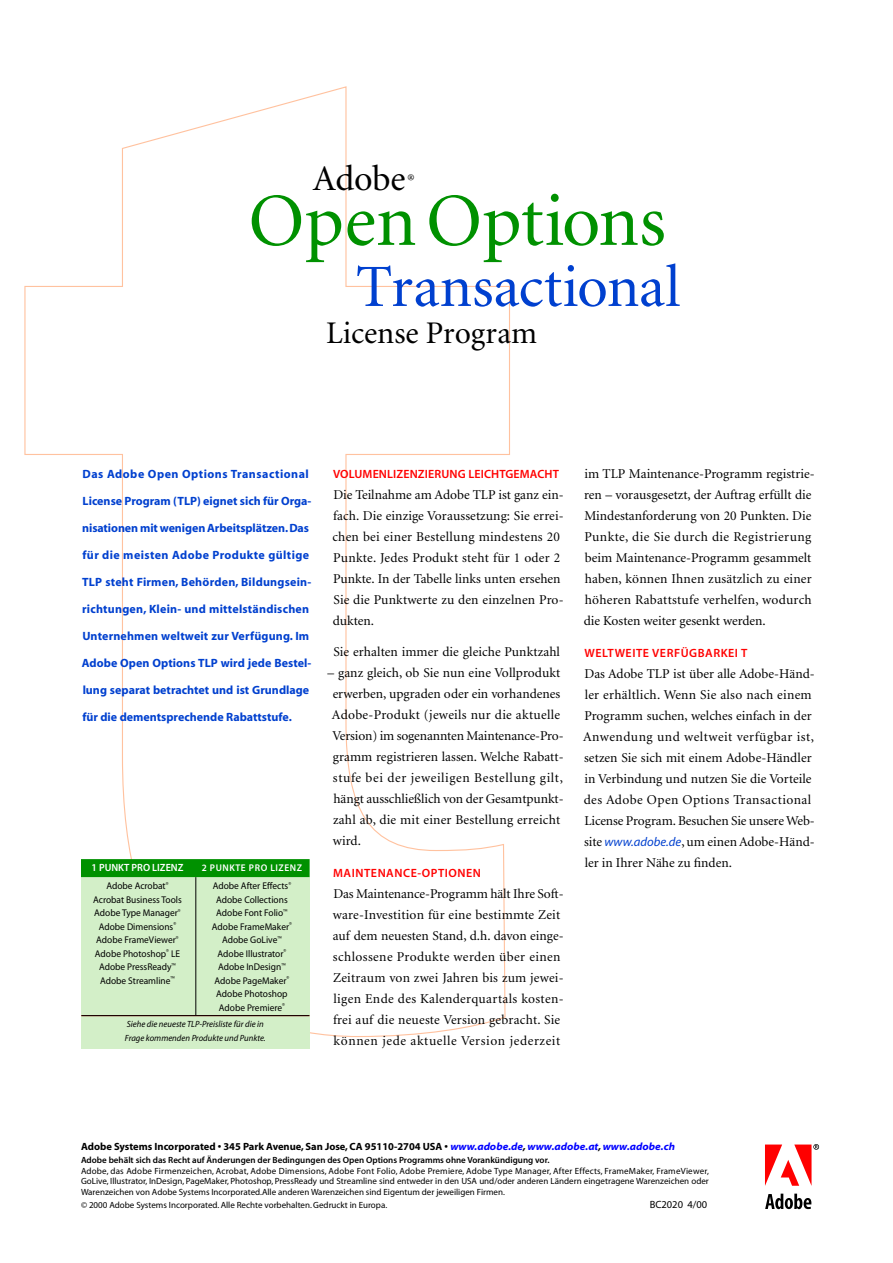
<style>
.page{position:relative;width:893px;height:1263px;background:#fff}
.page>*{position:absolute;margin:0;border:0;box-sizing:border-box;transform-origin:0 0}
.t1{font:75px "Adobe Corp ID Minion Rg";color:#009100}
.t2{font:64.5px "Adobe Corp ID Adobe";color:#f00}
.t3{font:60px "Adobe Corp ID Minion Rg";color:#0040cf}
.t4{font:36px "Adobe Corp ID Minion Rg";letter-spacing:-.015em;color:#000}
.t5{font:31.5px "Adobe Corp ID Minion Rg";color:#000}
.t6{font:13.5px/21px "Adobe Corp ID Minion Rg";letter-spacing:.005em;color:#000}
.t7{font:13.05px "Adobe Corp ID Minion Rg";color:#000}
.t8{font:12px "Adobe Corp ID Myriad Bd";letter-spacing:.005em;color:#0040cf}
.t9{font:12px "Adobe Corp ID Myriad Sb";letter-spacing:.045em;color:#f00}
.t10{font:12px "Adobe Corp ID Myriad Bd";letter-spacing:.035em;color:#0040cf}
.t11{font:12px "Adobe Corp ID Myriad Bd";letter-spacing:.04em;color:#0040cf}
.t12{font:12px "Adobe Corp ID Myriad Sb";letter-spacing:.01em;color:#f00}
.t13{font:10.5px "Adobe Corp ID Myriad Bd";color:#000}
.t14{font:10.5px "Adobe Corp ID Myriad Sb";color:#fff}
.t15{font:10.5px "Adobe Corp ID Myriad Rg";color:#000}
.t16{font:9.75px/13.5px "Adobe Corp ID Myriad Rg";color:#000}
.t17{font:9.75px "Adobe Corp ID Myriad Sb";letter-spacing:.06em;color:#fff}
.t18{font:9px/10.5px "Adobe Corp ID Myriad Rg";color:#000}
.t19{font:9px/13.8px "Adobe Corp ID Myriad Rg It";color:#000}
.s1{font-family:"Adobe Corp ID Myriad Rg It";font-size:12.75px;color:#0040cf}
.s2{font-family:"Adobe Corp ID Myriad Bd It";color:#00f}
.s3{font-family:"Adobe Corp ID Myriad Bd It"}
.s4{font-family:"Adobe Corp ID Myriad Sb"}
.s5{color:#000}
</style>
<div class="page">
<svg style="left:24px;top:86px;width:486px;height:952px"></svg>
<div style="left:81px;top:877px;width:229px;height:171px;background:#d3efc8"></div>
<hr style="left:196px;top:877px;width:1px;height:139px;background:#000">
<hr style="left:81px;top:1015px;width:228px;height:1px;background:#000">
<div style="left:81px;top:859px;width:229px;height:18px;background:#009100"></div>
<p class="t4" style="left:313px;top:157px;width:94px">Adobe</p>
<p class="t7" style="left:407px;top:171px;width:9px">®</p>
<p class="t1" style="left:248px;top:175px;width:419px">Open Options</p>
<p class="t3" style="left:356px;top:250px;width:326px">Transactional</p>
<p class="t5" style="left:326px;top:314px;width:212px">License Program</p>
<p class="t11" style="left:83px;top:467px;width:228px">Das Adobe Open Options Transactional</p>
<p class="t8" style="left:83px;top:494px;width:230px">License Program (TLP) eignet sich für Orga-</p>
<p class="t8" style="left:82px;top:521px;width:228px">nisationen mit wenigen Arbeitsplätzen. Das</p>
<p class="t10" style="left:82px;top:548px;width:228px">für die meisten Adobe Produkte gültige</p>
<p class="t8" style="left:82px;top:575px;width:231px">TLP steht Firmen, Behörden, Bildungsein-</p>
<p class="t8" style="left:82px;top:602px;width:229px">richtungen, Klein- und mittelständischen</p>
<p class="t8" style="left:82px;top:629px;width:228px">Unternehmen weltweit zur Verfügung. Im</p>
<p class="t8" style="left:82px;top:656px;width:231px">Adobe Open Options TLP wird jede Bestel-</p>
<p class="t8" style="left:83px;top:683px;width:228px">lung separat betrachtet und ist Grundlage</p>
<p class="t8" style="left:82px;top:710px;width:211px">für die dementsprechende Rabattstufe.</p>
<p class="t14" style="left:91px;top:861px;width:94px">1 PUNKT PRO LIZENZ</p>
<p class="t17" style="left:202px;top:862px;width:102px">2 PUNKTE PRO LIZENZ</p>
<p class="t16" style="left:106px;top:879px;width:64px">Adobe Acrobat<sup>®</sup></p>
<p class="t16" style="left:213px;top:879px;width:80px">Adobe After Effects<sup>®</sup></p>
<p class="t16" style="left:93px;top:892px;width:90px">Acrobat Business Tools</p>
<p class="t16" style="left:216px;top:892px;width:73px">Adobe Collections</p>
<p class="t16" style="left:94px;top:906px;width:88px">Adobe Type Manager<sup>®</sup></p>
<p class="t16" style="left:216px;top:906px;width:73px">Adobe Font Folio<sup>™</sup></p>
<p class="t16" style="left:99px;top:919px;width:79px">Adobe Dimensions<sup>®</sup></p>
<p class="t16" style="left:212px;top:919px;width:81px">Adobe FrameMaker<sup>®</sup></p>
<p class="t16" style="left:96px;top:933px;width:84px">Adobe FrameViewer<sup>®</sup></p>
<p class="t16" style="left:222px;top:933px;width:61px">Adobe GoLive<sup>™</sup></p>
<p class="t16" style="left:95px;top:946px;width:87px">Adobe Photoshop<sup>®</sup> LE</p>
<p class="t16" style="left:218px;top:946px;width:70px">Adobe Illustrator<sup>®</sup></p>
<p class="t16" style="left:99px;top:960px;width:78px">Adobe PressReady<sup>™</sup></p>
<p class="t16" style="left:218px;top:960px;width:69px">Adobe InDesign<sup>™</sup></p>
<p class="t16" style="left:100px;top:973px;width:76px">Adobe Streamline<sup>™</sup></p>
<p class="t16" style="left:215px;top:973px;width:76px">Adobe PageMaker<sup>®<br></sup>Adobe Photoshop<br>Adobe Premiere<sup>®</sup></p>
<p class="t19" style="left:125px;top:1017px;width:142px">Siehe die neueste TLP-Preisliste für die in<br>Frage kommenden Produkte und Punkte.</p>
<p class="t12" style="left:333px;top:466px;width:228px">VOLUMENLIZENZIERUNG LEICHTGEMACHT</p>
<p class="t6" style="left:332px;top:483px;width:233px">Die Teilnahme am Adobe TLP ist ganz ein&shy;fach. Die einzige Voraussetzung: Sie errei&shy;chen bei einer Bestellung mindestens 20<br>Punkte. Jedes Produkt steht für 1 oder 2<br>Punkte. In der Tabelle links unten ersehen Sie die Punktwerte zu den einzelnen Pro&shy;dukten.</p>
<p class="t6" style="left:333px;top:641px;width:228px">Sie erhalten immer die gleiche Punktzahl</p>
<p class="t6" style="left:332px;top:662px;width:233px;text-indent:-4px">– ganz gleich, ob Sie nun eine Vollprodukt erwerben, upgraden oder ein vorhandenes Adobe-Produkt (jeweils nur die aktuelle Version) im sogenannten Maintenance-Pro&shy;gramm registrieren lassen. Welche Rabatt&shy;stufe bei der jeweiligen Bestellung gilt, hängt ausschließlich von der Gesamtpunkt&shy;zahl ab, die mit einer Bestellung erreicht wird.</p>
<p class="t9" style="left:333px;top:865px;width:149px">MAINTENANCE-OPTIONEN</p>
<p class="t6" style="left:333px;top:882px;width:232px">Das Maintenance-Programm hält Ihre Soft&shy;ware-Investition für eine bestimmte Zeit auf dem neuesten Stand, d.h. davon einge&shy;schlossene Produkte werden über einen Zeitraum von zwei Jahren bis zum jewei&shy;ligen Ende des Kalenderquartals kosten&shy;frei auf die neueste Version gebracht. Sie können jede aktuelle Version jederzeit</p>
<p class="t6" style="left:584px;top:463px;width:232px">im TLP Maintenance-Programm registrie&shy;ren – vorausgesetzt, der Auftrag erfüllt die Mindestanforderung von 20 Punkten. Die Punkte, die Sie durch die Registrierung beim Maintenance-Programm gesammelt haben, können Ihnen zusätzlich zu einer höheren Rabattstufe verhelfen, wodurch die Kosten weiter gesenkt werden.</p>
<p class="t9" style="left:584px;top:645px;width:165px">WELTWEITE VERFÜGBARKEI T</p>
<p class="t6" style="left:583px;top:662px;width:233px">Das Adobe TLP ist über alle Adobe-Händ&shy;ler erhältlich. Wenn Sie also nach einem Programm suchen, welches einfach in der Anwendung und weltweit verfügbar ist, setzen Sie sich mit einem Adobe-Händler in Verbindung und nutzen Sie die Vorteile des Adobe Open Options Transactional License Program. Besuchen Sie unsere Web&shy;site <span class="s1">www.adobe.de</span>, um einen Adobe-Händ&shy;ler in Ihrer Nähe zu finden.</p>
<p class="t13" style="left:81px;top:1140px;width:595px">Adobe Systems Incorporated • 345 Park Avenue, San Jose, CA 95110-2704 USA • <span class="s2">www.adobe.de</span><span class="s3">,</span><span class="s2">www.adobe.at</span><span class="s3">,</span><span class="s2">www.adobe.ch</span></p>
<p class="t18" style="left:81px;top:1155px;width:629px"><span class="s4">Adobe behält sich das Recht auf Änderungen der Bedingungen des Open Options Programms ohne Vorankündigung vor.<br></span>Adobe, das Adobe Firmenzeichen, Acrobat, Adobe Dimensions, Adobe Font Folio, Adobe Premiere, Adobe Type Manager, After Effects, FrameMaker, FrameViewer, GoLive, Illustrator, InDesign, PageMaker, Photoshop, PressReady und Streamline sind entweder in den USA und/oder anderen Ländern eingetragene Warenzeichen oder Warenzeichen von Adobe Systems Incorporated.Alle anderen Warenzeichen sind Eigentum der jeweiligen Firmen.</p>
<p class="t18" style="left:81px;top:1200px;width:308px">© 2000 Adobe Systems Incorporated. Alle Rechte vorbehalten. Gedruckt in Europa.</p>
<p class="t15" style="left:650px;top:1198px;width:59px">BC2020 4/00</p>
<p class="t2" style="left:764px;top:1149px;width:49px">b<span class="s5">c</span></p>
</div>
